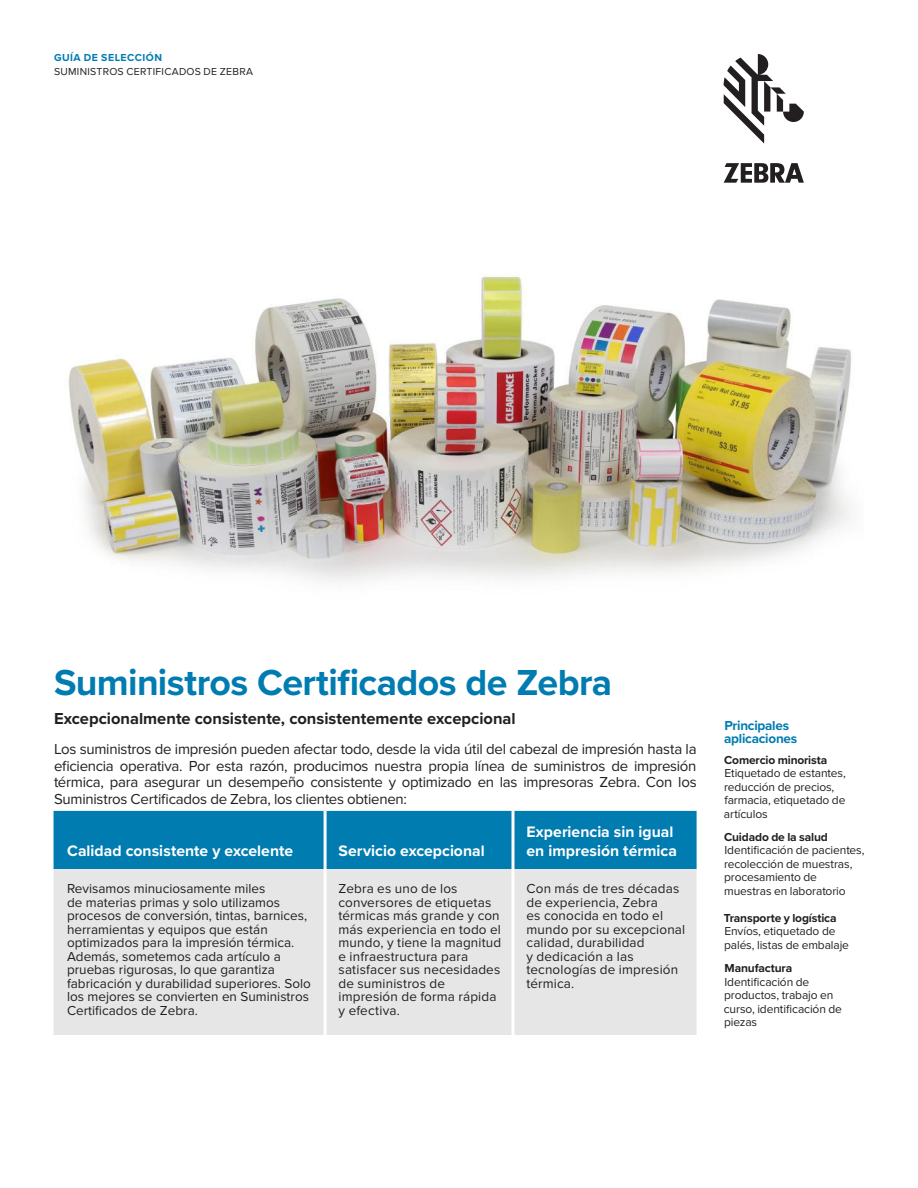
<style>
.page{position:relative;width:918px;height:1188px;background:#fff}
.page>*{position:absolute;margin:0;border:0;box-sizing:border-box;transform-origin:0 0}
.Cover_Headline{font:700 37.5px "Proxima Nova";letter-spacing:-.015em;color:#007cb1}
.Intro-Cover{font:700 16.5px "Proxima Nova";color:#231f20}
.Heading-Table{font:700 15.75px/18.8px "Proxima Nova";color:#fff}
.Intro-Cover-2{font:15px/16.5px "Proxima Nova";letter-spacing:-.02em;color:#231f20;text-align:justify}
.Body{font:13.5px/13.5px "Proxima Nova";color:#231f20}
.Bullets{font:13.5px/13.5px "Proxima Nova";letter-spacing:.01em;color:#231f20}
.Sidebar_Head{font:700 13.5px/13.5px "Proxima Nova";letter-spacing:-.02em;color:#007cb1}
.Sidebar_body{font:12px/13.5px "Proxima Nova";letter-spacing:-.01em;color:#231f20}
.Sidebar_body-2{font:700 12px "Proxima Nova";letter-spacing:-.01em;color:#231f20}
.t1{font:10.5px "Proxima Nova";letter-spacing:.025em;color:#231f20}
.t2{font:700 10.5px "Proxima Nova";letter-spacing:.045em;color:#007cb1}
.s1{font-weight:700}
</style>
<div class="page">
<img style="left:68px;top:275px;width:785px;height:306px">
<div style="left:54px;top:811px;width:643px;height:58px;background:#007cb1"></div>
<div style="left:54px;top:869px;width:643px;height:166px;background:#e6e6e7"></div>
<hr style="left:324px;top:811px;width:3px;height:58px;background:#fff">
<hr style="left:512px;top:811px;width:2px;height:58px;background:#fff">
<hr style="left:324px;top:869px;width:3px;height:166px;background:#fff">
<hr style="left:512px;top:869px;width:2px;height:166px;background:#fff">
<svg style="left:724px;top:54px;width:80px;height:90px"></svg>
<svg style="left:724px;top:163px;width:80px;height:19px"></svg>
<p class="t2" style="left:54px;top:50px;width:110px">GUÍA DE SELECCIÓN</p>
<p class="t1" style="left:54px;top:66px;width:201px">SUMINISTROS CERTIFICADOS DE ZEBRA</p>
<p class="Cover_Headline" style="left:54px;top:655px;width:560px">Suministros Certificados de Zebra</p>
<p class="Intro-Cover" style="left:54px;top:707px;width:463px">Excepcionalmente consistente, consistentemente excepcional</p>
<p class="Intro-Cover-2" style="left:54px;top:742px;width:644px">Los suministros de impresión pueden afectar todo, desde la vida útil del cabezal de impresión hasta la eficiencia operativa. Por esta razón, producimos nuestra propia línea de suministros de impresión térmica, para asegurar un desempeño consistente y optimizado en las impresoras Zebra. Con los Suministros Certificados de Zebra, los clientes obtienen:</p>
<p class="Heading-Table" style="left:67px;top:841px;width:228px">Calidad consistente y excelente</p>
<p class="Heading-Table" style="left:339px;top:841px;width:148px">Servicio excepcional</p>
<p class="Heading-Table" style="left:526px;top:822px;width:152px">Experiencia sin igual en impresión térmica</p>
<p class="Body" style="left:67px;top:882px;width:245px">Revisamos minuciosamente miles<br>de materias primas y solo utilizamos procesos de conversión, tintas, barnices, herramientas y equipos que están optimizados para la impresión térmica.<br>Además, sometemos cada artículo a pruebas rigurosas, lo que garantiza fabricación y durabilidad superiores. Solo los mejores se convierten en Suministros Certificados de Zebra.</p>
<p class="Body" style="left:339px;top:882px;width:164px">Zebra es uno de los conversores de etiquetas térmicas más grande y con más experiencia en todo el mundo, y tiene la magnitud e infraestructura para satisfacer sus necesidades de suministros de impresión de forma rápida y efectiva.</p>
<p class="Bullets" style="left:526px;top:882px;width:160px">Con más de tres décadas de experiencia, Zebra<br>es conocida en todo el mundo por su excepcional calidad, durabilidad<br>y dedicación a las tecnologías de impresión térmica.</p>
<p class="Sidebar_Head" style="left:724px;top:718px;width:75px">Principales aplicaciones</p>
<p class="Sidebar_body" style="left:724px;top:753px;width:123px"><span class="s1">Comercio minorista<br></span>Etiquetado de estantes, reducción de precios, farmacia, etiquetado de artículos</p>
<p class="Sidebar_body-2" style="left:724px;top:828px;width:105px">Cuidado de la salud</p>
<p class="Sidebar_body" style="left:724px;top:844px;width:142px">Identificación de pacientes, recolección de muestras, procesamiento de muestras en laboratorio</p>
<p class="Sidebar_body-2" style="left:724px;top:909px;width:114px">Transporte y logística</p>
<p class="Sidebar_body" style="left:724px;top:925px;width:126px">Envíos, etiquetado de palés, listas de embalaje</p>
<p class="Sidebar_body" style="left:724px;top:962px;width:120px"><span class="s1">Manufactura<br></span>Identificación de productos, trabajo en curso, identificación de piezas</p>
</div>
